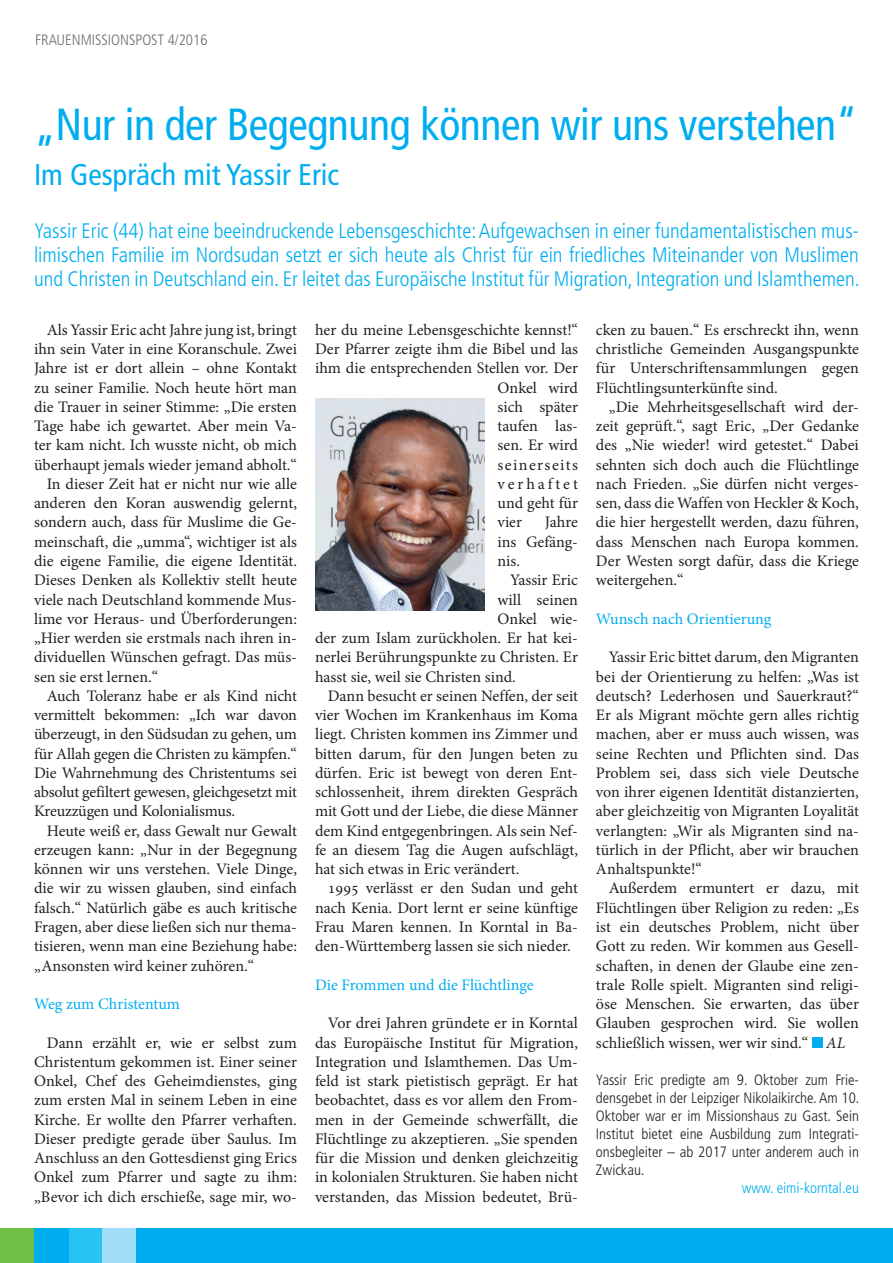
<style>
.page{position:relative;width:893px;height:1263px;background:#fff}
.page>*{position:absolute;margin:0;border:0;box-sizing:border-box;transform-origin:0 0}
.t1{font:condensed 45px "Frutiger";letter-spacing:-.01em;color:#00aeef}
.t2{font:condensed 30px "Frutiger";color:#00aeef}
.t3{font:300 condensed 21px/24px "Frutiger";color:#00aeef;text-align:justify}
.t4{font:16.05px/19.2px "Minion Pro";color:#231f20;text-align:justify}
.t5{font:16.05px "Minion Pro";color:#00aeef}
.t6{font:16.05px "Minion Pro";letter-spacing:.09em;color:#231f20}
.t7{font:16.05px "Minion Pro";letter-spacing:.18em;color:#231f20}
.t8{font:300 condensed 15px/18px "Frutiger";color:#231f20;text-align:justify}
.t9{font:300 condensed 15px "Frutiger";color:#6c6d70}
.t10{font:300 condensed 15px "Frutiger";color:#00aeef}
.s1{font-style:italic}
</style>
<div class="page">
<div style="left:0;top:1229px;width:34px;height:34px;background:#71bf44"></div>
<div style="left:68px;top:1229px;width:34px;height:34px;background:#27c3f3"></div>
<div style="left:102px;top:1229px;width:34px;height:34px;background:#a2def8"></div>
<div style="left:34px;top:1229px;width:34px;height:34px;background:#00aeef"></div>
<div style="left:136px;top:1229px;width:757px;height:34px;background:#00aeef"></div>
<div style="left:812px;top:1037px;width:10px;height:10px;background:#00aeef"></div>
<img style="left:315px;top:398px;width:170px;height:213px">
<p class="t9" style="left:35px;top:32px;width:174px">FRAUENMISSIONSPOST 4/2016</p>
<h1 class="t1" style="left:34px;top:98px;width:825px">„Nur in der Begegnung können wir uns verstehen“</h1>
<h2 class="t2" style="left:34px;top:157px;width:307px">Im Gespräch mit Yassir Eric</h2>
<p class="t3" style="left:34px;top:219px;width:827px">Yassir Eric (44) hat eine beeindruckende Lebensgeschichte: Aufgewachsen in einer fundamentalistischen mus&shy;limischen Familie im Nordsudan setzt er sich heute als Christ für ein friedliches Miteinander von Muslimen und Christen in Deutschland ein. Er leitet das Europäische Institut für Migration, Integration und Islamthemen.</p>
<p class="t4" style="left:47px;top:320px;width:252px">Als Yassir Eric acht Jahre jung ist, bringt</p>
<p class="t4" style="left:34px;top:339px;width:264px">ihn sein Vater in eine Koranschule. Zwei</p>
<p class="t4" style="left:34px;top:359px;width:265px">Jahre ist er dort allein – ohne Kontakt</p>
<p class="t4" style="left:34px;top:378px;width:264px">zu seiner Familie. Noch heute hört man</p>
<p class="t4" style="left:34px;top:397px;width:264px">die Trauer in seiner Stimme: „Die ersten</p>
<p class="t4" style="left:34px;top:416px;width:264px">Tage habe ich gewartet. Aber mein Va-</p>
<p class="t4" style="left:34px;top:436px;width:264px">ter kam nicht. Ich wusste nicht, ob mich</p>
<p class="t4" style="left:34px;top:455px;width:264px">überhaupt jemals wieder jemand abholt.“</p>
<p class="t4" style="left:47px;top:474px;width:252px">In dieser Zeit hat er nicht nur wie alle</p>
<p class="t4" style="left:34px;top:494px;width:264px">anderen den Koran auswendig gelernt,</p>
<p class="t4" style="left:34px;top:513px;width:264px">sondern auch, dass für Muslime die Ge-</p>
<p class="t4" style="left:34px;top:532px;width:264px">meinschaft, die „umma“, wichtiger ist als</p>
<p class="t4" style="left:34px;top:551px;width:264px">die eigene Familie, die eigene Identität.</p>
<p class="t4" style="left:34px;top:571px;width:264px">Dieses Denken als Kollektiv stellt heute</p>
<p class="t4" style="left:34px;top:590px;width:264px">viele nach Deutschland kommende Mus-</p>
<p class="t4" style="left:34px;top:609px;width:264px">lime vor Heraus- und Überforderungen:</p>
<p class="t4" style="left:34px;top:628px;width:264px">„Hier werden sie erstmals nach ihren in-</p>
<p class="t4" style="left:34px;top:648px;width:264px">dividuellen Wünschen gefragt. Das müs-</p>
<p class="t4" style="left:34px;top:667px;width:126px">sen sie erst lernen.“</p>
<p class="t4" style="left:47px;top:686px;width:252px">Auch Toleranz habe er als Kind nicht</p>
<p class="t4" style="left:34px;top:705px;width:264px">vermittelt bekommen: „Ich war davon</p>
<p class="t4" style="left:34px;top:725px;width:264px">überzeugt, in den Südsudan zu gehen, um</p>
<p class="t4" style="left:34px;top:744px;width:264px">für Allah gegen die Christen zu kämpfen.“</p>
<p class="t4" style="left:34px;top:763px;width:264px">Die Wahrnehmung des Christentums sei</p>
<p class="t4" style="left:34px;top:782px;width:264px">absolut gefiltert gewesen, gleichgesetzt mit</p>
<p class="t4" style="left:34px;top:802px;width:203px">Kreuzzügen und Kolonialismus.</p>
<p class="t4" style="left:47px;top:821px;width:252px">Heute weiß er, dass Gewalt nur Gewalt</p>
<p class="t4" style="left:34px;top:840px;width:264px">erzeugen kann: „Nur in der Begegnung</p>
<p class="t4" style="left:34px;top:859px;width:264px">können wir uns verstehen. Viele Dinge,</p>
<p class="t4" style="left:34px;top:879px;width:264px">die wir zu wissen glauben, sind einfach</p>
<p class="t4" style="left:34px;top:898px;width:264px">falsch.“ Natürlich gäbe es auch kritische</p>
<p class="t4" style="left:34px;top:917px;width:264px">Fragen, aber diese ließen sich nur thema-</p>
<p class="t4" style="left:34px;top:936px;width:264px">tisieren, wenn man eine Beziehung habe:</p>
<p class="t4" style="left:34px;top:956px;width:222px">„Ansonsten wird keiner zuhören.“</p>
<p class="t5" style="left:34px;top:993px;width:147px">Weg zum Christentum</p>
<p class="t4" style="left:34px;top:1033px;width:264px;text-indent:13px">Dann erzählt er, wie er selbst zum Christentum gekommen ist. Einer seiner Onkel, Chef des Geheimdienstes, ging zum ersten Mal in seinem Leben in eine Kirche. Er wollte den Pfarrer verhaften.<br>Dieser predigte gerade über Saulus. Im Anschluss an den Gottesdienst ging Erics Onkel zum Pfarrer und sagte zu ihm: „Bevor ich dich erschieße, sage mir, wo-</p>
<p class="t4" style="left:315px;top:320px;width:264px">her du meine Lebensgeschichte kennst!“</p>
<p class="t4" style="left:315px;top:339px;width:265px">Der Pfarrer zeigte ihm die Bibel und las</p>
<p class="t4" style="left:315px;top:359px;width:264px">ihm die entsprechenden Stellen vor. Der</p>
<p class="t4" style="left:497px;top:378px;width:82px">Onkel wird</p>
<p class="t4" style="left:497px;top:397px;width:82px">sich später</p>
<p class="t4" style="left:497px;top:416px;width:82px">taufen las-</p>
<p class="t4" style="left:497px;top:436px;width:82px">sen. Er wird</p>
<p class="t6" style="left:497px;top:454px;width:82px">seinerseits</p>
<p class="t7" style="left:497px;top:473px;width:82px">verhaftet</p>
<p class="t4" style="left:497px;top:494px;width:82px">und geht für</p>
<p class="t4" style="left:497px;top:513px;width:26px">vier</p>
<p class="t4" style="left:596px;top:320px;width:264px">cken zu bauen.“ Es erschreckt ihn, wenn christliche Gemeinden Ausgangspunkte für Unterschriftensammlungen gegen Flüchtlingsunterkünfte sind.</p>
<p class="t4" style="left:596px;top:397px;width:264px;text-indent:13px">„Die Mehrheitsgesellschaft wird der&shy;zeit geprüft.“, sagt Eric, „Der Gedanke des „Nie wieder! wird getestet.“ Dabei sehnten sich doch auch die Flüchtlinge nach Frieden. „Sie dürfen nicht verges&shy;sen, dass die Waffen von Heckler &amp; Koch, die hier hergestellt werden, dazu führen, dass Menschen nach Europa kommen.<br>Der Westen sorgt dafür, dass die Kriege weitergehen.“</p>
<p class="t5" style="left:596px;top:608px;width:177px">Wunsch nach Orientierung</p>
<p class="t4" style="left:596px;top:648px;width:264px;text-indent:13px">Yassir Eric bittet darum, den Migranten bei der Orientierung zu helfen: „Was ist deutsch? Lederhosen und Sauerkraut?“ Er als Migrant möchte gern alles richtig machen, aber er muss auch wissen, was seine Rechten und Pflichten sind. Das Problem sei, dass sich viele Deutsche von ihrer eigenen Identität distanzierten, aber gleichzeitig von Migranten Loyalität verlangten: „Wir als Migranten sind na&shy;türlich in der Pflicht, aber wir brauchen Anhaltspunkte!“</p>
<p class="t4" style="left:596px;top:879px;width:264px;text-indent:13px">Außerdem ermuntert er dazu, mit Flüchtlingen über Religion zu reden: „Es ist ein deutsches Problem, nicht über Gott zu reden. Wir kommen aus Gesell&shy;schaften, in denen der Glaube eine zen&shy;trale Rolle spielt. Migranten sind religi&shy;öse Menschen. Sie erwarten, das über Glauben gesprochen wird. Sie wollen schließlich wissen, wer wir sind.“ <span class="s1">AL</span></p>
<p class="t8" style="left:596px;top:1071px;width:265px">Yassir Eric predigte am 9. Oktober zum Frie&shy;densgebet in der Leipziger Nikolaikirche. Am 10.<br>Oktober war er im Missionshaus zu Gast. Sein Institut bietet eine Ausbildung zum Integrati&shy;onsbegleiter – ab 2017 unter anderem auch in Zwickau.</p>
<p class="t10" style="left:742px;top:1179px;width:119px">www. eimi-korntal.eu</p>
<p class="t4" style="left:497px;top:513px;width:82px;text-indent:47px">Jahre ins Gefäng&shy;nis.</p>
<p class="t4" style="left:510px;top:571px;width:69px">Yassir Eric</p>
<p class="t4" style="left:497px;top:590px;width:82px">will seinen</p>
<p class="t4" style="left:497px;top:609px;width:82px">Onkel wie-</p>
<p class="t4" style="left:315px;top:628px;width:264px">der zum Islam zurückholen. Er hat kei-</p>
<p class="t4" style="left:315px;top:648px;width:264px">nerlei Berührungspunkte zu Christen. Er</p>
<p class="t4" style="left:315px;top:667px;width:202px">hasst sie, weil sie Christen sind.</p>
<p class="t4" style="left:328px;top:686px;width:252px">Dann besucht er seinen Neffen, der seit</p>
<p class="t4" style="left:315px;top:705px;width:264px">vier Wochen im Krankenhaus im Koma</p>
<p class="t4" style="left:315px;top:725px;width:264px">liegt. Christen kommen ins Zimmer und</p>
<p class="t4" style="left:315px;top:744px;width:264px">bitten darum, für den Jungen beten zu</p>
<p class="t4" style="left:315px;top:763px;width:264px">dürfen. Eric ist bewegt von deren Ent-</p>
<p class="t4" style="left:315px;top:782px;width:264px">schlossenheit, ihrem direkten Gespräch</p>
<p class="t4" style="left:315px;top:802px;width:264px">mit Gott und der Liebe, die diese Männer</p>
<p class="t4" style="left:315px;top:821px;width:264px">dem Kind entgegenbringen. Als sein Nef-</p>
<p class="t4" style="left:315px;top:840px;width:264px">fe an diesem Tag die Augen aufschlägt,</p>
<p class="t4" style="left:315px;top:859px;width:206px">hat sich etwas in Eric verändert.</p>
<p class="t4" style="left:328px;top:879px;width:252px">1995 verlässt er den Sudan und geht</p>
<p class="t4" style="left:315px;top:898px;width:264px">nach Kenia. Dort lernt er seine künftige</p>
<p class="t4" style="left:315px;top:917px;width:264px">Frau Maren kennen. In Korntal in Ba-</p>
<p class="t4" style="left:315px;top:936px;width:257px">den-Württemberg lassen sie sich nieder.</p>
<p class="t5" style="left:315px;top:974px;width:220px">Die Frommen und die Flüchtlinge</p>
<p class="t4" style="left:315px;top:1014px;width:264px;text-indent:13px">Vor drei Jahren gründete er in Korntal das Europäische Institut für Migration, Integration und Islamthemen. Das Um&shy;feld ist stark pietistisch geprägt. Er hat beobachtet, dass es vor allem den From&shy;men in der Gemeinde schwerfällt, die Flüchtlinge zu akzeptieren. „Sie spenden für die Mission und denken gleichzeitig in kolonialen Strukturen. Sie haben nicht verstanden, das Mission bedeutet, Brü-</p>
</div>
